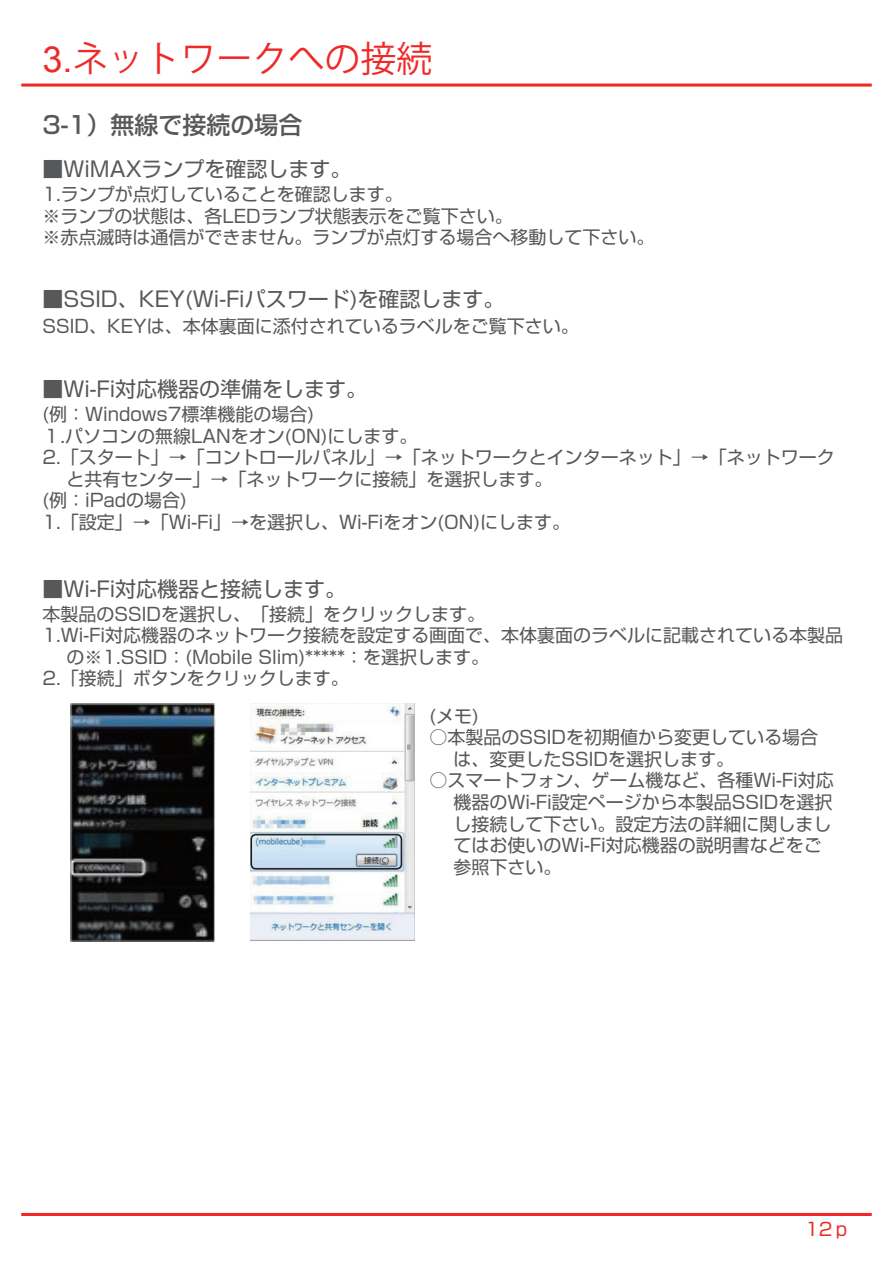
<style>
.page{position:relative;width:893px;height:1263px;background:#fff}
.page>*{position:absolute;margin:0;border:0;box-sizing:border-box;transform-origin:0 0}
.t1{font:36px "Koz Go Pro";color:#ee2a29}
.t2{font:500 24px "Shin Go Pro";color:#57585a}
.t3{font:21px "Shin Go Pro";color:#57585a}
.t4{font:18px/21.6px "Shin Go Pro";color:#57585a}
.t5{font:18px "Shin Go Pro";color:#ee2a29}
.s1{font-family:"Arial"}
</style>
<div class="page">
<hr style="left:21px;top:84px;width:851px;height:3px;background:#ee2a29">
<hr style="left:21px;top:1213px;width:851px;height:3px;background:#ee2a29">
<img style="left:250px;top:703px;width:165px;height:237px">
<img style="left:70px;top:703px;width:146px;height:238px">
<p class="t1" style="left:43px;top:36px;width:392px"><span class="s1">3.</span>ネットワークへの接続</p>
<p class="t2" style="left:42px;top:105px;width:261px">3-1）無線で接続の場合</p>
<p class="t3" style="left:42px;top:151px;width:353px">■WiMAXランプを確認します。　　</p>
<p class="t4" style="left:42px;top:181px;width:614px">1.ランプが点灯していることを確認します。<br>※ランプの状態は、各LEDランプ状態表示をご覧下さい。<br>※赤点滅時は通信ができません。ランプが点灯する場合へ移動して下さい。</p>
<p class="t3" style="left:42px;top:282px;width:463px">■SSID、KEY(Wi-Fiパスワード)を確認します。</p>
<p class="t4" style="left:42px;top:313px;width:538px">SSID、KEYは、本体裏面に添付されているラベルをご覧下さい。</p>
<p class="t3" style="left:42px;top:372px;width:326px">■Wi-Fi対応機器の準備をします。</p>
<p class="t4" style="left:42px;top:401px;width:273px">(例：Windows7標準機能の場合)</p>
<p class="t4" style="left:42px;top:423px;width:376px">１.パソコンの無線LANをオン(ON)にします。</p>
<p class="t4" style="left:42px;top:444px;width:794px">2.「スタート」→「コントロールパネル」→「ネットワークとインターネット」→「ネットワーク</p>
<p class="t4" style="left:66px;top:466px;width:487px">と共有センター」→「ネットワークに接続」を選択します。</p>
<p class="t4" style="left:42px;top:488px;width:146px">(例：iPadの場合)</p>
<p class="t4" style="left:42px;top:509px;width:529px">1.「設定」→「Wi-Fi」→を選択し、Wi-Fiをオン(ON)にします。</p>
<p class="t3" style="left:42px;top:571px;width:305px">■Wi-Fi対応機器と接続します。</p>
<p class="t4" style="left:42px;top:601px;width:444px">本製品のSSIDを選択し、「接続」をクリックします。</p>
<p class="t4" style="left:42px;top:622px;width:802px">1.Wi-Fi対応機器のネットワーク接続を設定する画面で、本体裏面のラベルに記載されている本製品</p>
<p class="t4" style="left:66px;top:644px;width:424px">の※1.SSID：(Mobile Slim)*****：を選択します。</p>
<p class="t4" style="left:42px;top:665px;width:308px">2.「接続」ボタンをクリックします。</p>
<p class="t4" style="left:429px;top:703px;width:51px">(メモ)</p>
<p class="t4" style="left:453px;top:724px;width:366px;text-indent:-24px">○本製品のSSIDを初期値から変更している場合は、変更したSSIDを選択します。</p>
<p class="t4" style="left:453px;top:767px;width:382px;text-indent:-24px">○スマートフォン、ゲーム機など、各種Wi-Fi対応機器のWi-Fi設定ページから本製品SSIDを選択し接続して下さい。設定方法の詳細に関しましてはお使いのWi-Fi対応機器の説明書などをご参照下さい。</p>
<p class="t5" style="left:805px;top:1214px;width:47px">12ｐ</p>
</div>
